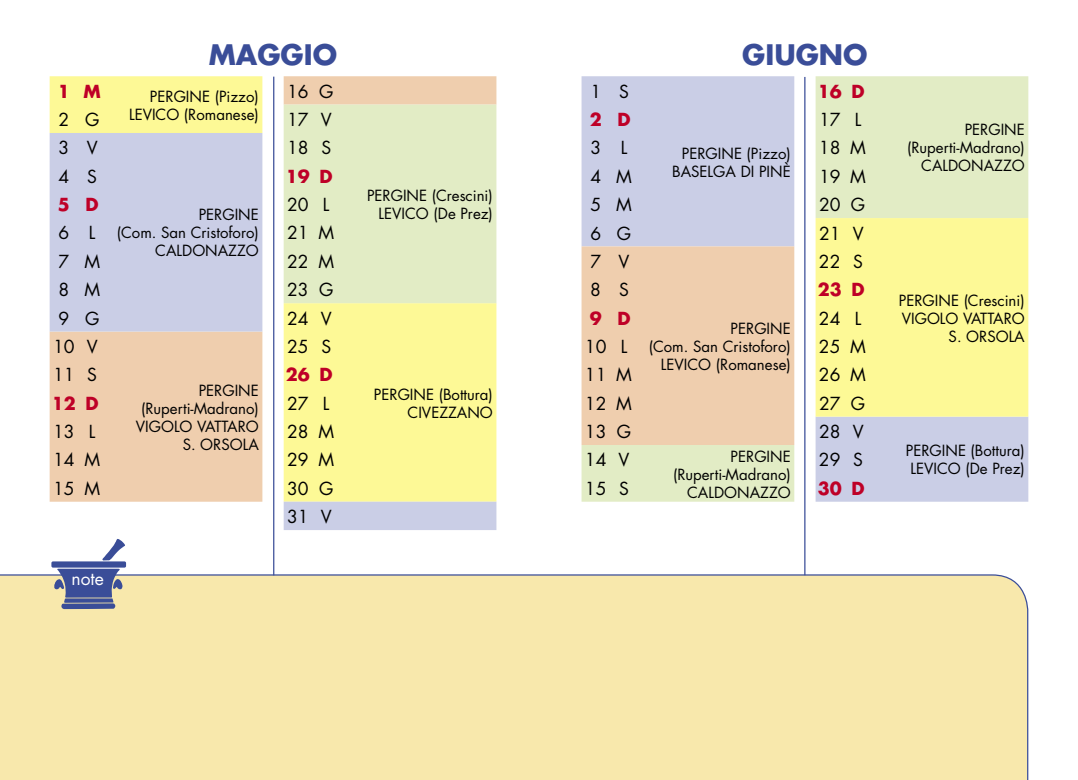
<style>
.page{position:relative;width:1078px;height:780px;background:#fff}
.page>*{position:absolute;margin:0;border:0;box-sizing:border-box;transform-origin:0 0}
.t1{font:700 27.5px "Futura Std";color:#3a4d98}
.t2{font:17.5px/28.2px "Futura Std";color:#000}
.t3{font:700 17.5px "Futura Std";color:#be0027}
.t4{font:17.5px "Futura Std";color:#fff}
.t5{font:15px/18px "Futura Std";color:#000;text-align:right}
</style>
<div class="page">
<div style="left:0;top:574px;width:1028px;height:206px;background:#f8e8ac"></div>
<svg style="left:51px;top:539px;width:75px;height:70px"></svg>
<hr style="left:273px;top:77px;width:1px;height:498px;background:#3a4d98">
<hr style="left:804px;top:77px;width:1px;height:498px;background:#3a4d98">
<svg style="left:50px;top:76px;width:446px;height:57px;background:#f8eba4"></svg>
<div style="left:283px;top:105px;width:213px;height:28px;background:#e2ecc5"></div>
<svg style="left:50px;top:133px;width:446px;height:397px;background:#e6e2c2"></svg>
<svg style="left:581px;top:76px;width:447px;height:425px;background:#d6dcd9"></svg>
<div style="left:815px;top:218px;width:213px;height:198px;background:#fdf996"></div>
<div style="left:581px;top:246px;width:213px;height:199px;background:#efceae"></div>
<h1 class="t1" style="left:209px;top:37px;width:130px">MAGGIO</h1>
<p class="t3" style="left:58px;top:79px;width:44px">1 M</p>
<p class="t5" style="left:129px;top:87px;width:131px">PERGINE (Pizzo)<br>LEVICO (Romanese)</p>
<p class="t2" style="left:287px;top:77px;width:48px">16 G</p>
<p class="t2" style="left:58px;top:106px;width:42px">2 G</p>
<p class="t2" style="left:287px;top:106px;width:46px">17 V</p>
<p class="t2" style="left:58px;top:134px;width:41px">3 V</p>
<p class="t2" style="left:287px;top:134px;width:46px">18 S</p>
<p class="t2" style="left:58px;top:162px;width:40px">4 S</p>
<p class="t3" style="left:286px;top:164px;width:48px">19 D</p>
<p class="t3" style="left:58px;top:193px;width:42px">5 D</p>
<p class="t2" style="left:287px;top:191px;width:44px">20 L</p>
<p class="t2" style="left:58px;top:219px;width:39px">6 L</p>
<p class="t2" style="left:287px;top:219px;width:48px">21 M</p>
<p class="t2" style="left:58px;top:247px;width:43px">7 M</p>
<p class="t2" style="left:287px;top:247px;width:48px">22 M</p>
<p class="t2" style="left:58px;top:276px;width:43px">8 M</p>
<p class="t2" style="left:287px;top:276px;width:48px">23 G</p>
<p class="t2" style="left:58px;top:304px;width:42px">9 G</p>
<p class="t2" style="left:287px;top:304px;width:46px">24 V</p>
<p class="t5" style="left:117px;top:206px;width:143px">PERGINE<br>(Com. San Cristoforo)<br>CALDONAZZO</p>
<p class="t2" style="left:53px;top:332px;width:46px">10 V</p>
<p class="t2" style="left:287px;top:332px;width:46px">25 S</p>
<p class="t2" style="left:53px;top:361px;width:46px">11 S</p>
<p class="t3" style="left:286px;top:363px;width:48px">26 D</p>
<p class="t3" style="left:52px;top:391px;width:48px">12 D</p>
<p class="t2" style="left:287px;top:389px;width:44px">27 L</p>
<p class="t2" style="left:53px;top:417px;width:44px">13 L</p>
<p class="t2" style="left:287px;top:417px;width:48px">28 M</p>
<p class="t2" style="left:53px;top:446px;width:48px">14 M</p>
<p class="t2" style="left:287px;top:446px;width:48px">29 M</p>
<p class="t2" style="left:53px;top:474px;width:48px">15 M</p>
<p class="t2" style="left:287px;top:474px;width:48px">30 G<br>31 V</p>
<p class="t5" style="left:136px;top:381px;width:124px">PERGINE (Ruperti-Madrano)<br>VIGOLO VATTARO<br>S. ORSOLA</p>
<p class="t4" style="left:71px;top:567px;width:34px">note</p>
<p class="t5" style="left:367px;top:187px;width:127px">PERGINE (Crescini)<br>LEVICO (De Prez)</p>
<p class="t5" style="left:374px;top:385px;width:120px">PERGINE (Bottura)<br>CIVEZZANO</p>
<p class="t2" style="left:590px;top:77px;width:40px">1 S</p>
<h1 class="t1" style="left:742px;top:37px;width:127px">GIUGNO</h1>
<p class="t3" style="left:817px;top:79px;width:48px">16 D</p>
<p class="t3" style="left:589px;top:108px;width:42px">2 D</p>
<p class="t2" style="left:818px;top:106px;width:44px">17 L</p>
<p class="t2" style="left:590px;top:134px;width:39px">3 L</p>
<p class="t2" style="left:818px;top:134px;width:48px">18 M</p>
<p class="t2" style="left:590px;top:162px;width:43px">4 M</p>
<p class="t2" style="left:818px;top:162px;width:48px">19 M</p>
<p class="t2" style="left:590px;top:191px;width:43px">5 M</p>
<p class="t2" style="left:818px;top:191px;width:48px">20 G</p>
<p class="t2" style="left:590px;top:219px;width:42px">6 G</p>
<p class="t2" style="left:818px;top:219px;width:46px">21 V</p>
<p class="t5" style="left:672px;top:144px;width:120px">PERGINE (Pizzo)<br>BASELGA DI PINÈ</p>
<p class="t2" style="left:590px;top:247px;width:41px">7 V</p>
<p class="t2" style="left:818px;top:247px;width:46px">22 S</p>
<p class="t2" style="left:590px;top:276px;width:40px">8 S</p>
<p class="t3" style="left:817px;top:278px;width:48px">23 D</p>
<p class="t3" style="left:589px;top:306px;width:42px">9 D</p>
<p class="t2" style="left:818px;top:304px;width:44px">24 L</p>
<p class="t2" style="left:584px;top:332px;width:44px">10 L</p>
<p class="t2" style="left:818px;top:332px;width:48px">25 M</p>
<p class="t2" style="left:584px;top:361px;width:48px">11 M</p>
<p class="t2" style="left:818px;top:361px;width:48px">26 M</p>
<p class="t2" style="left:585px;top:389px;width:48px">12 M</p>
<p class="t2" style="left:818px;top:389px;width:48px">27 G</p>
<p class="t2" style="left:585px;top:417px;width:48px">13 G</p>
<p class="t2" style="left:818px;top:417px;width:46px">28 V</p>
<p class="t5" style="left:648px;top:319px;width:143px">PERGINE<br>(Com. San Cristoforo)<br>LEVICO (Romanese)</p>
<p class="t2" style="left:584px;top:446px;width:46px">14 V</p>
<p class="t5" style="left:673px;top:447px;width:119px">PERGINE (Ruperti-Madrano)<br>CALDONAZZO</p>
<p class="t2" style="left:818px;top:446px;width:46px">29 S</p>
<p class="t2" style="left:584px;top:474px;width:46px">15 S</p>
<p class="t3" style="left:817px;top:476px;width:48px">30 D</p>
<p class="t5" style="left:906px;top:121px;width:119px">PERGINE (Ruperti-Madrano)<br>CALDONAZZO</p>
<p class="t5" style="left:898px;top:291px;width:127px">PERGINE (Crescini)<br>VIGOLO VATTARO<br>S. ORSOLA</p>
<p class="t5" style="left:905px;top:442px;width:120px;text-align:center">PERGINE (Bottura)<br>LEVICO (De Prez)</p>
</div>
